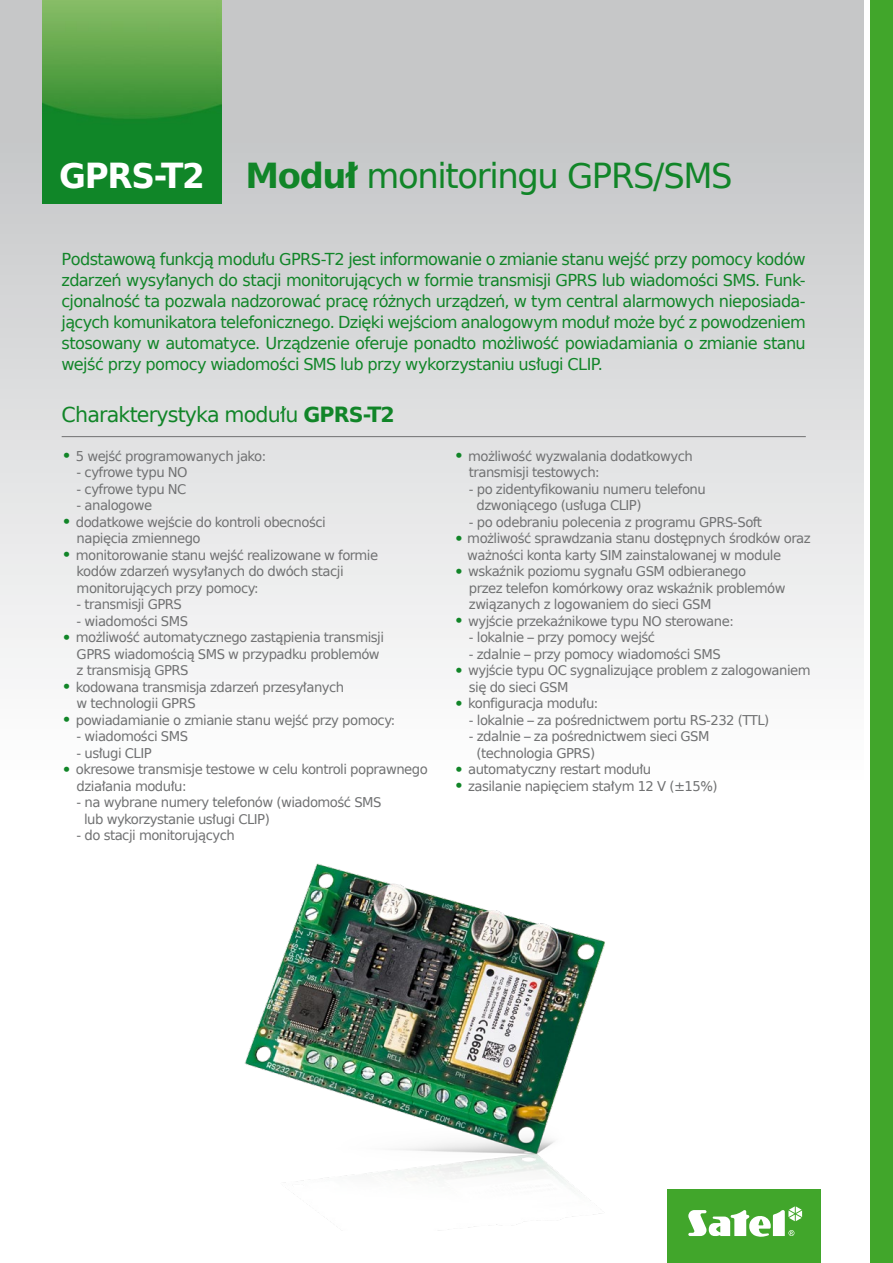
<style>
.page{position:relative;width:893px;height:1263px;background:#fff}
.page>*{position:absolute;margin:0;border:0;box-sizing:border-box;transform-origin:0 0}
.t1{font:34.5px "Prima Sans EU";letter-spacing:-.04em;color:#118528}
.t2{font:700 34.5px "Prima Sans EU";letter-spacing:-.04em;color:#fff;scale:.95 1}
.t3{font:21px "Prima Sans EU";letter-spacing:-.04em;color:#118528}
.t4{font:16.5px/21px "Prima Sans EU";letter-spacing:-.04em;color:#118528;text-align:justify}
.t5{font:13.5px/16.5px "Prima Sans EU";letter-spacing:-.04em;color:#707172}
.s1{font-weight:700}
.s2{font-size:18px;color:#118528}
</style>
<div class="page">
<div style="left:850px;top:0;width:43px;height:1263px;background:#41a62b"></div>
<div style="left:0;top:0;width:870px;height:1263px;background:#fff"></div>
<div style="left:0;top:0;width:863px;height:940px;background:linear-gradient(to bottom,#bfc0c2,#fff)"></div>
<img style="left:174px;top:848px;width:487px;height:383px">
<div style="left:668px;top:1189px;width:153px;height:74px;background:#41a62b"></div>
<svg style="left:688px;top:1206px;width:114px;height:31px"></svg>
<img style="left:43px;top:0;width:178px;height:204px">
<hr style="left:62px;top:436px;width:744px;height:1px;background:#707172">
<p class="t2" style="left:59px;top:151px;width:155px">GPRS-T2</p>
<p class="t1" style="left:246px;top:152px;width:489px"><span class="s1">Moduł</span> monitoringu GPRS/SMS</p>
<p class="t4" style="left:62px;top:248px;width:746px">Podstawową funkcją modułu GPRS-T2 jest informowanie o zmianie stanu wejść przy pomocy kodów zdarzeń wysyłanych do stacji monitorujących w formie transmisji GPRS lub wiadomości SMS. Funk&shy;cjonalność ta pozwala nadzorować pracę różnych urządzeń, w tym central alarmowych nieposiada&shy;jących komunikatora telefonicznego. Dzięki wejściom analogowym moduł może być z powodzeniem stosowany w automatyce. Urządzenie oferuje ponadto możliwość powiadamiania o zmianie stanu wejść przy pomocy wiadomości SMS lub przy wykorzystaniu usługi CLIP.</p>
<p class="t3" style="left:62px;top:400px;width:335px">Charakterystyka modułu <span class="s1">GPRS-T2</span></p>
<p class="t5" style="left:62px;top:447px;width:206px"><span class="s2">•</span> 5 wejść programowanych jako:</p>
<p class="t5" style="left:77px;top:464px;width:112px">- cyfrowe typu NO</p>
<p class="t5" style="left:77px;top:480px;width:111px">- cyfrowe typu NC</p>
<p class="t5" style="left:77px;top:497px;width:77px">- analogowe</p>
<p class="t5" style="left:62px;top:513px;width:266px"><span class="s2">•</span> dodatkowe wejście do kontroli obecności</p>
<p class="t5" style="left:77px;top:530px;width:126px">napięcia zmiennego</p>
<p class="t5" style="left:62px;top:546px;width:318px"><span class="s2">•</span> monitorowanie stanu wejść realizowane w formie</p>
<p class="t5" style="left:77px;top:563px;width:269px">kodów zdarzeń wysyłanych do dwóch stacji</p>
<p class="t5" style="left:77px;top:579px;width:184px">monitorujących przy pomocy:</p>
<p class="t5" style="left:77px;top:596px;width:107px">- transmisji GPRS</p>
<p class="t5" style="left:77px;top:612px;width:113px">- wiadomości SMS</p>
<p class="t5" style="left:62px;top:629px;width:324px"><span class="s2">•</span> możliwość automatycznego zastąpienia transmisji</p>
<p class="t5" style="left:77px;top:645px;width:305px">GPRS wiadomością SMS w przypadku problemów</p>
<p class="t5" style="left:77px;top:662px;width:113px">z transmisją GPRS</p>
<p class="t5" style="left:62px;top:678px;width:284px"><span class="s2">•</span> kodowana transmisja zdarzeń przesyłanych</p>
<p class="t5" style="left:77px;top:695px;width:121px">w technologii GPRS</p>
<p class="t5" style="left:62px;top:711px;width:335px"><span class="s2">•</span> powiadamianie o zmianie stanu wejść przy pomocy:</p>
<p class="t5" style="left:77px;top:728px;width:113px">- wiadomości SMS</p>
<p class="t5" style="left:77px;top:744px;width:77px">- usługi CLIP</p>
<p class="t5" style="left:77px;top:761px;width:353px;text-indent:-15px"><span class="s2">•</span> okresowe transmisje testowe w celu kontroli poprawnego działania modułu:</p>
<p class="t5" style="left:77px;top:794px;width:306px">- na wybrane numery telefonów (wiadomość SMS</p>
<p class="t5" style="left:84px;top:810px;width:187px">lub wykorzystanie usługi CLIP)</p>
<p class="t5" style="left:77px;top:827px;width:160px">- do stacji monitorujących</p>
<p class="t5" style="left:454px;top:447px;width:240px"><span class="s2">•</span> możliwość wyzwalania dodatkowych</p>
<p class="t5" style="left:469px;top:464px;width:132px">transmisji testowych:</p>
<p class="t5" style="left:469px;top:480px;width:238px">- po zidentyfikowaniu numeru telefonu</p>
<p class="t5" style="left:476px;top:497px;width:167px">dzwoniącego (usługa CLIP)</p>
<p class="t5" style="left:469px;top:513px;width:295px">- po odebraniu polecenia z programu GPRS-Soft</p>
<p class="t5" style="left:467px;top:530px;width:345px;text-indent:-13px"><span class="s2">•</span> możliwość sprawdzania stanu dostępnych środków oraz ważności konta karty SIM zainstalowanej w module</p>
<p class="t5" style="left:454px;top:563px;width:294px"><span class="s2">•</span> wskaźnik poziomu sygnału GSM odbieranego</p>
<p class="t5" style="left:469px;top:579px;width:318px">przez telefon komórkowy oraz wskaźnik problemów</p>
<p class="t5" style="left:469px;top:596px;width:244px">związanych z logowaniem do sieci GSM</p>
<p class="t5" style="left:454px;top:612px;width:281px"><span class="s2">•</span> wyjście przekaźnikowe typu NO sterowane:</p>
<p class="t5" style="left:469px;top:629px;width:188px">- lokalnie – przy pomocy wejść</p>
<p class="t5" style="left:469px;top:645px;width:253px">- zdalnie – przy pomocy wiadomości SMS</p>
<p class="t5" style="left:469px;top:662px;width:343px;text-indent:-15px"><span class="s2">•</span> wyjście typu OC sygnalizujące problem z zalogowaniem się do sieci GSM</p>
<p class="t5" style="left:454px;top:695px;width:146px"><span class="s2">•</span> konfiguracja modułu:</p>
<p class="t5" style="left:469px;top:711px;width:302px">- lokalnie – za pośrednictwem portu RS-232 (TTL)</p>
<p class="t5" style="left:469px;top:728px;width:242px">- zdalnie – za pośrednictwem sieci GSM</p>
<p class="t5" style="left:476px;top:744px;width:120px">(technologia GPRS)</p>
<p class="t5" style="left:454px;top:761px;width:199px"><span class="s2">•</span> automatyczny restart modułu</p>
<p class="t5" style="left:454px;top:777px;width:265px"><span class="s2">•</span> zasilanie napięciem stałym 12 V (±15%)</p>
</div>
